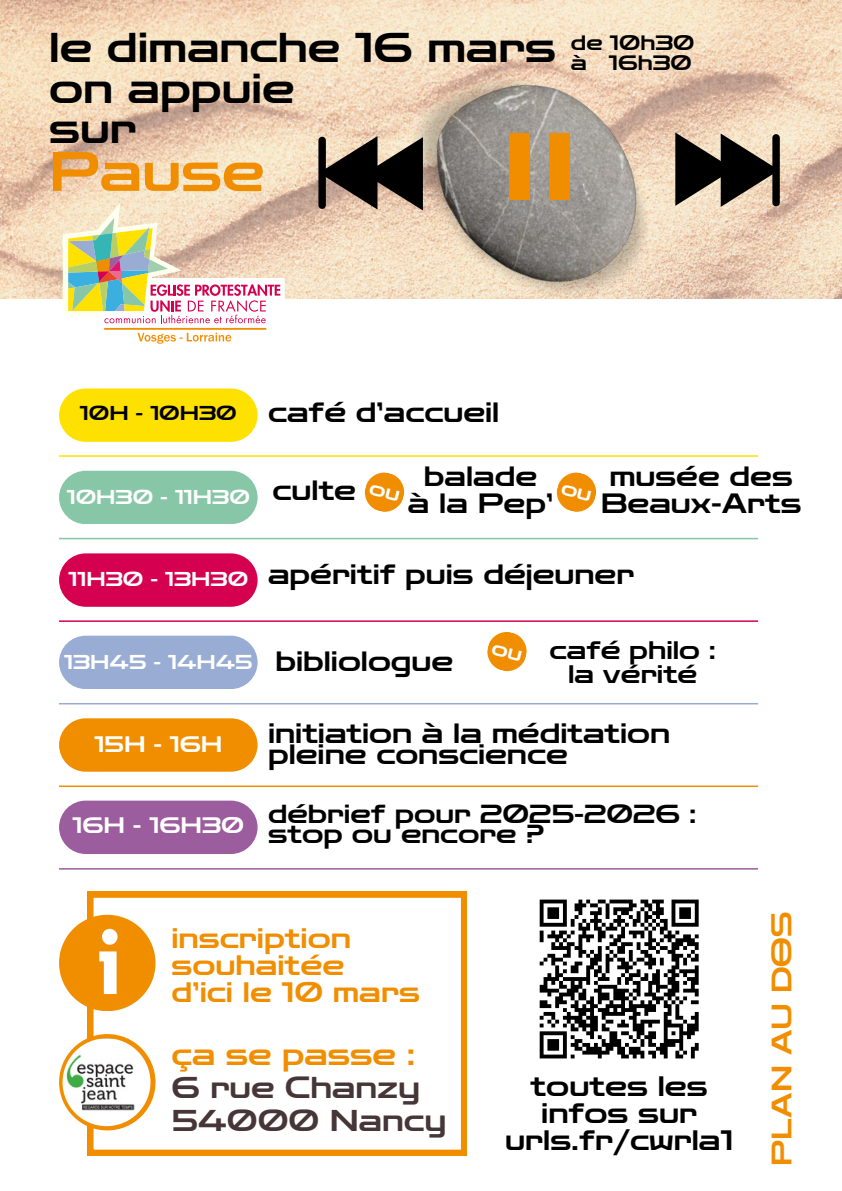
<style>
.page{position:relative;width:842px;height:1191px;background:#fff}
.page>*{position:absolute;margin:0;border:0;box-sizing:border-box;transform-origin:0 0}
.t1{font:54.4px "Zen Dots";color:#f18e00}
.t2{font:41.4px/40.8px "Zen Dots";color:#000}
.t3{font:30px/33px "Zen Dots";color:#463637}
.t4{font:28px/27px "Zen Dots";color:#f18e00}
.t5{font:28px/27px "Zen Dots";color:#000;text-align:center}
.t6{font:27.8px/27px "Zen Dots";color:#000;text-align:center}
.t7{font:26px/19.6px "Zen Dots";color:#000}
.t8{font:25.2px/24px "Zen Dots";color:#000;text-align:center}
.t9{font:22.4px "Zen Dots";color:#fff}
.t10{font:20.8px "Zen Dots";color:#000}
.t11{font:20px "Zen Dots";color:#fff}
.t12{font:20px "Zen Dots";color:#000}
.s1{color:#f18e00}
</style>
<div class="page">
<div style="left:59px;top:388px;width:198px;height:54px;background:#ffe100;border-radius:27px"></div>
<div style="left:59px;top:471px;width:198px;height:53px;background:#87c6a6;border-radius:27px"></div>
<div style="left:59px;top:553px;width:198px;height:54px;background:#d50050;border-radius:27px"></div>
<div style="left:59px;top:636px;width:198px;height:53px;background:#99acd4;border-radius:27px"></div>
<div style="left:59px;top:718px;width:198px;height:54px;background:#f18e00;border-radius:27px"></div>
<div style="left:59px;top:801px;width:198px;height:53px;background:#9b5d9d;border-radius:27px"></div>
<hr style="left:59px;top:455px;width:699px;height:2px;background:#ffe100">
<hr style="left:59px;top:538px;width:699px;height:1px;background:#87c6a6">
<hr style="left:59px;top:620px;width:699px;height:2px;background:#d50050">
<hr style="left:59px;top:703px;width:699px;height:1px;background:#99acd4">
<hr style="left:59px;top:786px;width:699px;height:1px;background:#f18e00">
<hr style="left:59px;top:868px;width:699px;height:2px;background:#9b5d9d">
<img style="left:0;top:0;width:842px;height:298px">
<img style="left:363px;top:24px;width:335px;height:275px">
<div style="left:509px;top:133px;width:21px;height:67px;background:#f18e00"></div>
<div style="left:549px;top:133px;width:20px;height:67px;background:#f18e00"></div>
<div style="left:772px;top:134px;width:7px;height:72px;background:#000;border-radius:4px"></div>
<svg style="left:727px;top:133px;width:1px;height:72px"></svg>
<div style="left:318px;top:137px;width:8px;height:72px;background:#000;border-radius:4px"></div>
<svg style="left:372px;top:138px;width:1px;height:72px"></svg>
<div style="left:142px;top:278px;width:143px;height:23px;border:3px solid #fff"></div>
<svg style="left:49px;top:204px;width:231px;height:140px"></svg>
<hr style="left:104px;top:328px;width:162px;height:2px;background:#f18e00">
<svg style="left:87px;top:892px;width:380px;height:264px"></svg>
<svg style="left:59px;top:915px;width:96px;height:96px"></svg>
<svg style="left:59px;top:1034px;width:96px;height:96px"></svg>
<img style="left:63px;top:1038px;width:87px;height:88px;border-radius:50%">
<svg style="left:539px;top:899px;width:160px;height:160px"></svg>
<svg style="left:364px;top:472px;width:41px;height:40px"></svg>
<svg style="left:556px;top:472px;width:41px;height:40px"></svg>
<svg style="left:487px;top:632px;width:40px;height:40px"></svg>
<p class="t2" style="left:49px;top:28px;width:508px">le dimanche 16 mars on appuie<br>sur</p>
<p class="t1" style="left:49px;top:140px;width:217px">Pause</p>
<p class="t10" style="left:571px;top:30px;width:125px">de 10h30</p>
<p class="t10" style="left:571px;top:51px;width:122px">à 16h30</p>
<p class="t12" style="left:80px;top:402px;width:158px">10H - 10H30</p>
<p class="t6" style="left:268px;top:400px;width:233px">café d’accueil</p>
<h2 class="t11" style="left:67px;top:486px;width:184px">10H30 - 11H30</h2>
<p class="t6" style="left:272px;top:478px;width:85px">culte</p>
<p class="t6" style="left:408px;top:464px;width:147px">balade<br>à la Pep’</p>
<p class="t6" style="left:600px;top:464px;width:202px">musée des<br>Beaux-Arts</p>
<h4 class="t11" style="left:68px;top:568px;width:181px">11H30 - 13H30</h4>
<p class="t6" style="left:268px;top:561px;width:368px">apéritif puis déjeuner</p>
<p class="t11" style="left:64px;top:650px;width:190px">13H45 - 14H45</p>
<p class="t9" style="left:94px;top:731px;width:129px">15H - 16H</p>
<h1 class="t9" style="left:73px;top:812px;width:173px">16H - 16H30</h1>
<h4 class="t6" style="left:275px;top:648px;width:179px">bibliologue</h4>
<h4 class="t8" style="left:549px;top:639px;width:168px">café philo : la vérité</h4>
<p class="t6" style="left:268px;top:723px;width:403px;line-height:21px;text-align:left">initiation à la méditation pleine conscience</p>
<p class="t7" style="left:268px;top:805px;width:430px">débrief pour 2025-2026 : stop ou encore ?</p>
<p class="t4" style="left:171px;top:926px;width:250px">inscription souhaitée<br>d’ici le 10 mars</p>
<h4 class="t3" style="left:171px;top:1039px;width:276px"><span class="s1">ça se passe :<br></span>6 rue Chanzy<br>54000 Nancy</h4>
<p class="t5" style="left:505px;top:1073px;width:229px">toutes les infos sur urls.fr/cwrla1</p>
<h4 class="t4" style="left:768px;top:1166px;width:256px;rotate:-90deg">PLAN AU DOS</h4>
</div>
